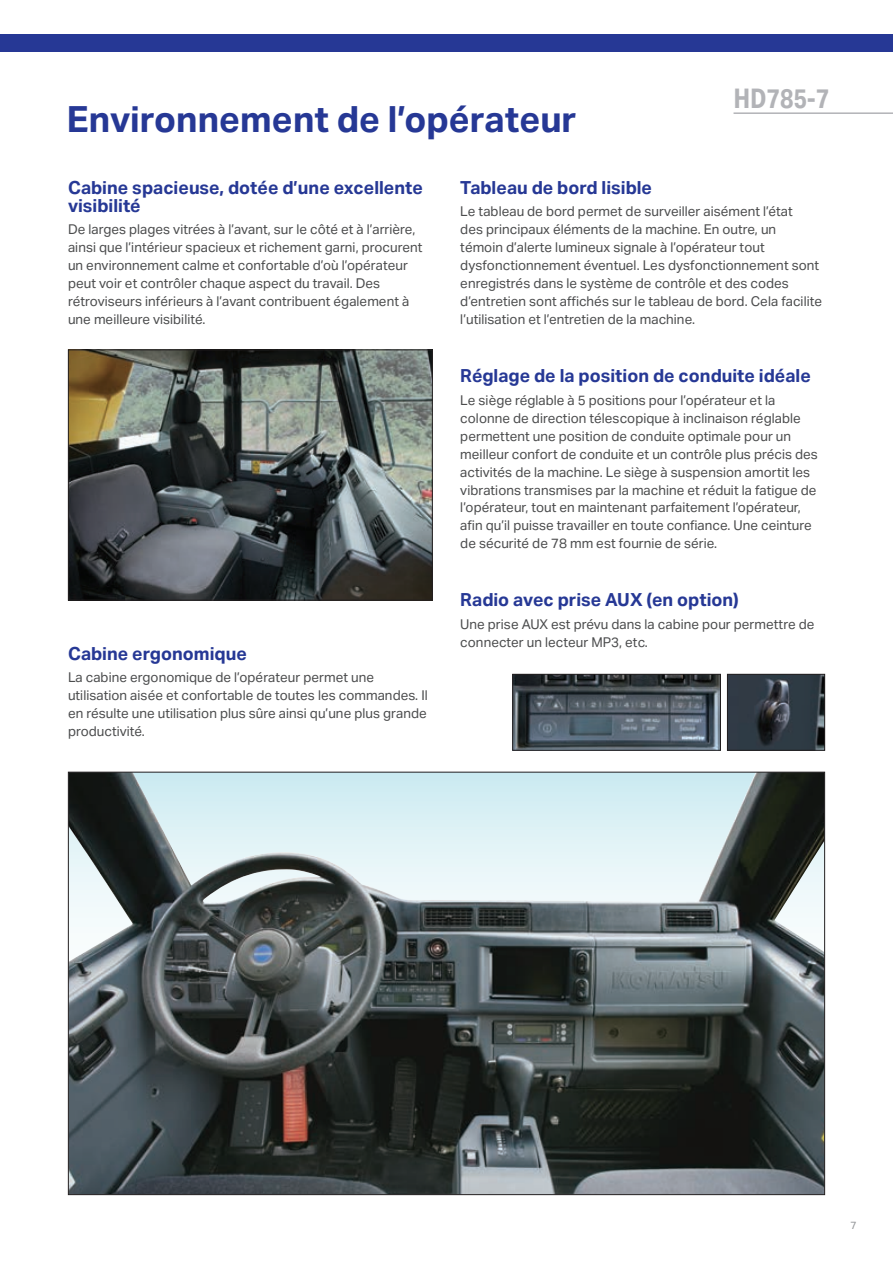
<style>
.page{position:relative;width:893px;height:1263px;background:#fff}
.page>*{position:absolute;margin:0;border:0;box-sizing:border-box;transform-origin:0 0}
.t1{font:700 36px "Aktiv Grotesk";color:#263895}
.t2{font:700 27px "Aktiv Grotesk Cd";color:#b2b3b7}
.t3{font:700 18px/18px "Aktiv Grotesk";color:#263895}
.t4{font:13.5px/18px "Aktiv Grotesk";color:#4b4c4d}
.t5{font:10.5px "Aktiv Grotesk";color:#939598}
</style>
<div class="page">
<img style="left:70px;top:352px;width:361px;height:246px">
<div style="left:68px;top:350px;width:365px;height:250px;border:1px solid #231f20"></div>
<svg style="left:70px;top:774px;width:753px;height:419px;background:#404646"></svg>
<img style="left:70px;top:774px;width:686px;height:188px">
<img style="left:514px;top:676px;width:205px;height:72px">
<div style="left:512px;top:674px;width:209px;height:76px;border:1px solid #231f20"></div>
<img style="left:729px;top:676px;width:94px;height:72px">
<div style="left:727px;top:674px;width:98px;height:76px;border:1px solid #231f20"></div>
<hr style="left:733px;top:112px;width:160px;height:2px;background:#b2b3b7">
<div style="left:0;top:34px;width:893px;height:17px;background:#263895"></div>
<h1 class="t1" style="left:67px;top:99px;width:511px">Environnement de l’opérateur</h1>
<h2 class="t2" style="left:733px;top:83px;width:97px">HD785-7</h2>
<h3 class="t3" style="left:68px;top:179px;width:356px">Cabine spacieuse, dotée d’une excellente visibilité</h3>
<p class="t4" style="left:68px;top:221px;width:356px">De larges plages vitrées à l’avant, sur le côté et à l’arrière, ainsi que l’intérieur spacieux et richement garni, procurent un environnement calme et confortable d’où l’opérateur peut voir et contrôler chaque aspect du travail. Des rétroviseurs inférieurs à l’avant contribuent également à une meilleure visibilité.</p>
<h3 class="t3" style="left:68px;top:645px;width:180px">Cabine ergonomique</h3>
<p class="t4" style="left:68px;top:668px;width:361px">La cabine ergonomique de l’opérateur permet une utilisation aisée et confortable de toutes les commandes. Il en résulte une utilisation plus sûre ainsi qu’une plus grande productivité.</p>
<h3 class="t3" style="left:460px;top:179px;width:193px">Tableau de bord lisible</h3>
<p class="t4" style="left:460px;top:203px;width:363px">Le tableau de bord permet de surveiller aisément l’état<br>des principaux éléments de la machine. En outre, un témoin d’alerte lumineux signale à l’opérateur tout dysfonctionnement éventuel. Les dysfonctionnement sont enregistrés dans le système de contrôle et des codes d’entretien sont affichés sur le tableau de bord. Cela facilite l’utilisation et l’entretien de la machine.</p>
<h3 class="t3" style="left:460px;top:367px;width:352px">Réglage de la position de conduite idéale</h3>
<p class="t4" style="left:460px;top:391px;width:359px">Le siège réglable à 5 positions pour l’opérateur et la colonne de direction télescopique à inclinaison réglable permettent une position de conduite optimale pour un meilleur confort de conduite et un contrôle plus précis des activités de la machine. Le siège à suspension amortit les vibrations transmises par la machine et réduit la fatigue de l’opérateur, tout en maintenant parfaitement l’opérateur, afin qu’il puisse travailler en toute confiance. Une ceinture de sécurité de 78 mm est fournie de série.</p>
<h3 class="t3" style="left:460px;top:591px;width:280px">Radio avec prise AUX (en option)</h3>
<p class="t4" style="left:460px;top:615px;width:356px">Une prise AUX est prévu dans la cabine pour permettre de connecter un lecteur MP3, etc.</p>
<p class="t5" style="left:850px;top:1220px;width:8px">7</p>
</div>
